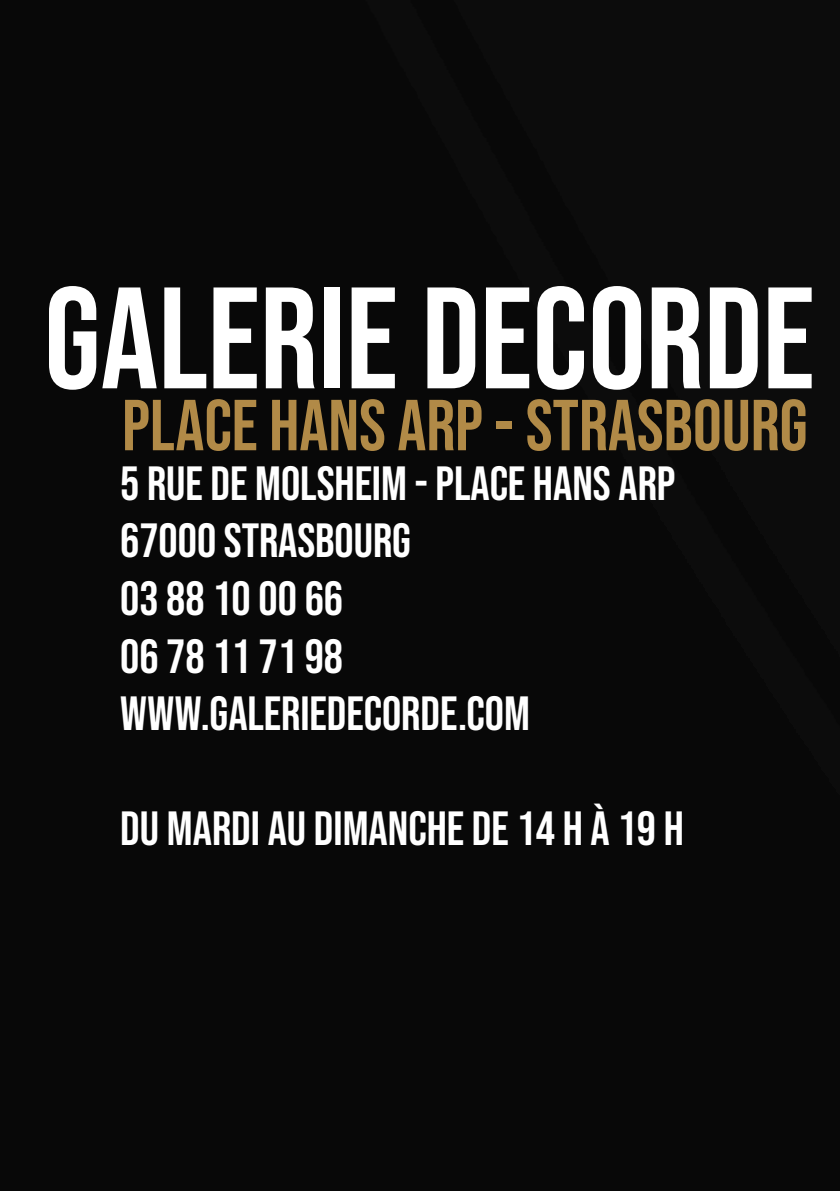
<style>
.page{position:relative;width:840px;height:1191px;background:#fff}
.page>*{position:absolute;margin:0;border:0;box-sizing:border-box;transform-origin:0 0}
.t1{font:144px "Bebas Neue";color:#fff}
.t2{font:72px "Bebas Neue";color:#b18a47}
.t3{font:48px/57.6px "Bebas Neue";color:#fff}
</style>
<div class="page">
<div style="left:0;top:0;width:839px;height:1191px;background:#080808"></div>
<h1 class="t1" style="left:44px;top:257px;width:771px">GALERIE DECORDE</h1>
<h2 class="t2" style="left:122px;top:384px;width:686px">PLACE HANS ARP - STRASBOURG</h2>
<p class="t3" style="left:120px;top:454px;width:556px">5 RUE DE MOLSHEIM - PLACE HANS ARP<br>67000 STRASBOURG<br>03 88 10 00 66<br>06 78 11 71 98<br>WWW.GALERIEDECORDE.COM</p>
<p class="t3" style="left:120px;top:799px;width:565px">DU MARDI AU DIMANCHE DE 14 H À 19 H</p>
</div>
